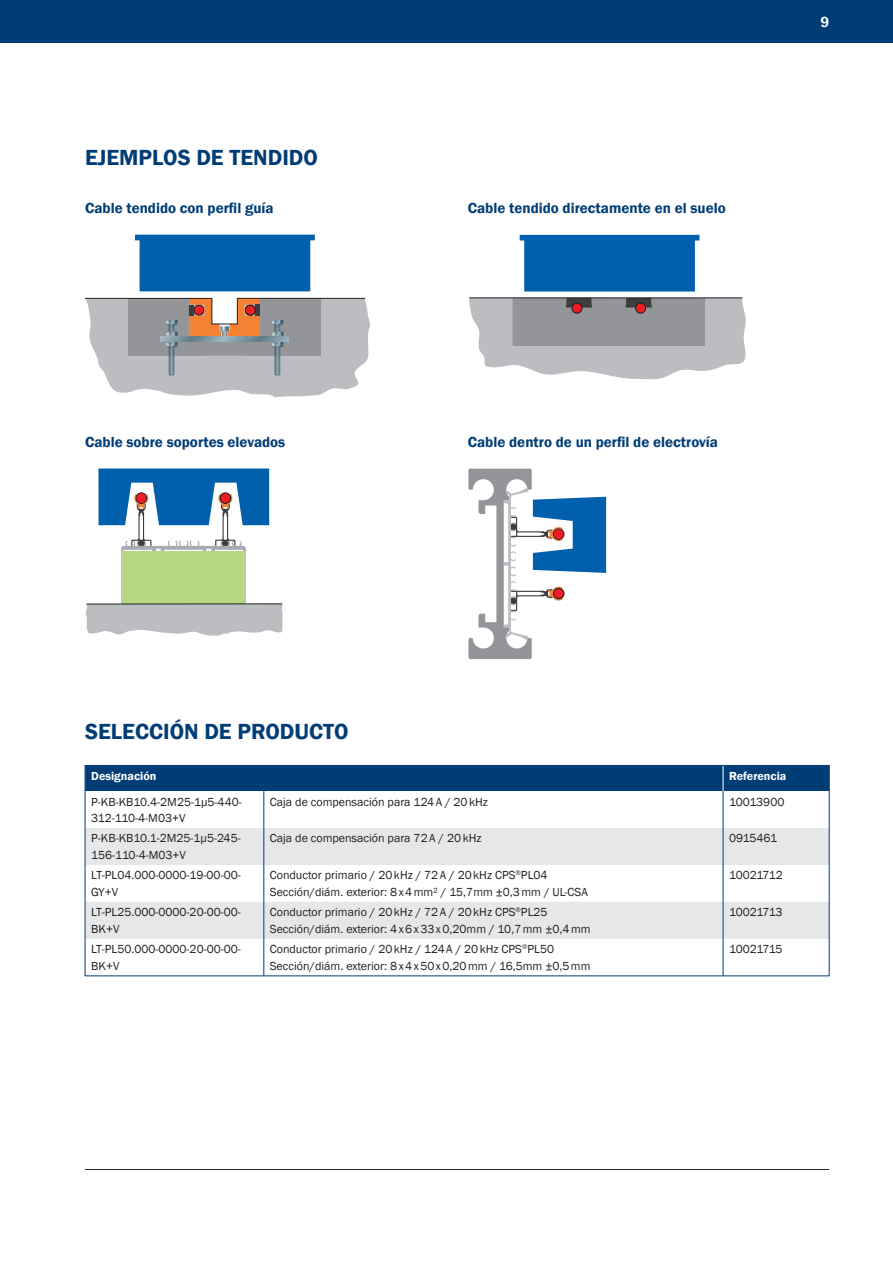
<style>
.page{position:relative;width:893px;height:1263px;background:#fff}
.page>*{position:absolute;margin:0;border:0;box-sizing:border-box;transform-origin:0 0}
.t1{font:600 22.5px "Franklin Gothic";color:#003d76}
.t2{font:600 15px "Franklin Gothic";color:#003d76}
.t3{font:600 15px "Franklin Gothic";color:#fff}
.t4{font:12px/16.5px "Franklin Gothic";color:#231f20}
.t5{font:12px "Franklin Gothic";letter-spacing:-.03em;color:#231f20}
.t6{font:600 12px "Franklin Gothic";color:#fff}
</style>
<div class="page">
<div style="left:0;top:0;width:893px;height:43px;background:#003d76"></div>
<hr style="left:85px;top:1169px;width:744px;height:1px;background:#231f20">
<div style="left:135px;top:235px;width:180px;height:56px;background:#0160ae"></div>
<svg style="left:85px;top:298px;width:285px;height:99px;background:#b6b2b0"></svg>
<svg style="left:86px;top:604px;width:197px;height:32px;background:#c1c2c5"></svg>
<div style="left:121px;top:552px;width:125px;height:52px;background:#b6d783"></div>
<hr style="left:87px;top:603px;width:195px;height:1px;background:#231f20">
<svg style="left:98px;top:468px;width:171px;height:84px"></svg>
<svg style="left:468px;top:469px;width:138px;height:190px"></svg>
<svg style="left:87px;top:828px;width:740px;height:111px;fill:#e6e7e9"></svg>
<div style="left:87px;top:767px;width:740px;height:24px;background:#003d76"></div>
<hr style="left:264px;top:791px;width:1px;height:37px;background:#003d76">
<hr style="left:723px;top:791px;width:1px;height:37px;background:#003d76">
<hr style="left:264px;top:828px;width:1px;height:37px;background:#003d76">
<hr style="left:723px;top:828px;width:1px;height:37px;background:#003d76">
<hr style="left:264px;top:865px;width:1px;height:37px;background:#003d76">
<hr style="left:723px;top:865px;width:1px;height:37px;background:#003d76">
<hr style="left:264px;top:902px;width:1px;height:37px;background:#003d76">
<hr style="left:723px;top:902px;width:1px;height:37px;background:#003d76">
<hr style="left:264px;top:939px;width:1px;height:37px;background:#003d76">
<hr style="left:723px;top:939px;width:1px;height:37px;background:#003d76">
<div style="left:85px;top:765px;width:744px;height:211px;border:1px solid #003d76"></div>
<svg style="left:469px;top:235px;width:277px;height:145px"></svg>
<h1 class="t1" style="left:85px;top:143px;width:234px">EJEMPLOS DE TENDIDO</h1>
<p class="t2" style="left:85px;top:198px;width:190px">Cable tendido con perfil guía</p>
<p class="t2" style="left:468px;top:198px;width:259px">Cable tendido directamente en el suelo</p>
<p class="t2" style="left:85px;top:432px;width:202px">Cable sobre soportes elevados</p>
<p class="t2" style="left:468px;top:432px;width:252px">Cable dentro de un perfil de electrovía</p>
<p class="t3" style="left:820px;top:12px;width:10px">9</p>
<h1 class="t1" style="left:85px;top:717px;width:265px">SELECCIÓN DE PRODUCTO</h1>
<p class="t6" style="left:91px;top:769px;width:67px">Designación</p>
<p class="t6" style="left:729px;top:769px;width:59px">Referencia</p>
<p class="t4" style="left:91px;top:793px;width:152px">P-KB-KB10.4-2M25-1µ5-440-<br>312-110-4-M03+V</p>
<p class="t4" style="left:270px;top:793px;width:220px">Caja de compensación para 124A / 20kHz</p>
<p class="t4" style="left:729px;top:793px;width:57px">10013900</p>
<p class="t4" style="left:91px;top:830px;width:151px">P-KB-KB10.1-2M25-1µ5-245-<br>156-110-4-M03+V</p>
<p class="t4" style="left:270px;top:830px;width:213px">Caja de compensación para 72A / 20kHz</p>
<p class="t4" style="left:729px;top:830px;width:50px">0915461</p>
<p class="t4" style="left:91px;top:867px;width:151px">LT-PL04.000-0000-19-00-00-<br>GY+V</p>
<p class="t4" style="left:270px;top:867px;width:319px">Conductor primario / 20kHz / 72A / 20kHz CPS<sup>®</sup>PL04<br>Sección/diám. exterior: 8x4mm² / 15,7mm ±0,3mm / UL-CSA</p>
<p class="t5" style="left:729px;top:868px;width:55px">10021712</p>
<p class="t4" style="left:91px;top:904px;width:151px">LT-PL25.000-0000-20-00-00-<br>BK+V</p>
<p class="t4" style="left:270px;top:904px;width:322px">Conductor primario / 20kHz / 72A / 20kHz CPS<sup>®</sup>PL25<br>Sección/diám. exterior: 4x6x33x0,20mm / 10,7mm ±0,4mm</p>
<p class="t5" style="left:729px;top:905px;width:55px">10021713</p>
<p class="t4" style="left:91px;top:941px;width:151px">LT-PL50.000-0000-20-00-00-<br>BK+V</p>
<p class="t4" style="left:270px;top:941px;width:322px">Conductor primario / 20kHz / 124A / 20kHz CPS<sup>®</sup>PL50<br>Sección/diám. exterior: 8x4x50x0,20mm / 16,5mm ±0,5mm</p>
<p class="t5" style="left:729px;top:942px;width:55px">10021715</p>
</div>
